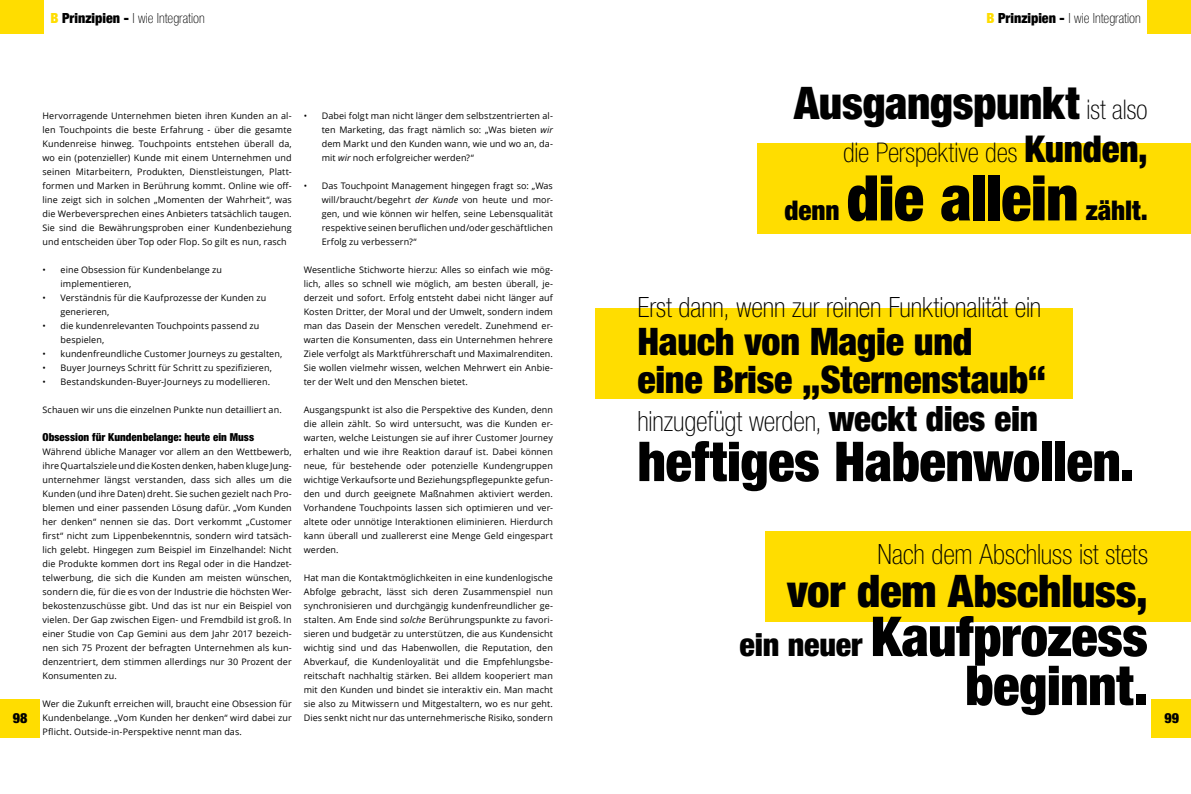
<style>
.page{position:relative;width:1191px;height:794px;background:#fff}
.page>*{position:absolute;margin:0;border:0;box-sizing:border-box;transform-origin:0 0}
.t1{font:900 condensed 63px "Helvetica Neue LT Std";letter-spacing:-.015em;color:#000}
.t2{font:900 condensed 55px/49px "Helvetica Neue LT Std";letter-spacing:-.01em;color:#000;text-align:right}
.t3{font:900 condensed 45px "Helvetica Neue LT Std";letter-spacing:-.01em;color:#000}
.t4{font:900 condensed 38px/38px "Helvetica Neue LT Std";letter-spacing:-.005em;color:#000}
.t5{font:100 condensed 28px "Helvetica Neue LT Std";letter-spacing:-.005em;color:#000}
.t6{font:100 condensed 27.2px "Helvetica Neue LT Std";letter-spacing:-.005em;color:#000}
.t7{font:900 condensed 27.2px "Helvetica Neue LT Std";letter-spacing:-.005em;color:#000}
.t8{font:100 condensed 14px "Helvetica Neue LT Std";color:#000}
.t9{font:900 condensed 14px "Helvetica Neue LT Std";color:#000}
.t10{font:900 condensed 11px "Helvetica Neue LT Std";letter-spacing:.005em;color:#000}
.t11{font:9px/14px "Open Sans";letter-spacing:.01em;color:#000;text-align:justify}
.s1{font-weight:900;color:#fd0}
.s2{font-weight:900}
.s3{font-weight:100;font-size:27.2px}
.s4{font-weight:900;font-size:37px}
.s5{font-style:italic}
.s6{font-weight:900;font-size:35px}
.s7{font-size:32px}
</style>
<div class="page">
<div style="left:0;top:0;width:44px;height:34px;background:#fd0"></div>
<div style="left:0;top:698px;width:40px;height:39px;background:#fd0"></div>
<div style="left:1151px;top:698px;width:40px;height:39px;background:#fd0"></div>
<div style="left:1147px;top:0;width:44px;height:34px;background:#fd0"></div>
<div style="left:757px;top:143px;width:434px;height:90px;background:#fd0"></div>
<div style="left:765px;top:531px;width:426px;height:91px;background:#fd0"></div>
<div style="left:595px;top:308px;width:477px;height:91px;background:#fd0"></div>
<h3 class="t8" style="left:50px;top:10px;width:156px"><span class="s1">B</span> <span class="s2">Prinzipien -</span> I wie Integration</h3>
<h3 class="t8" style="left:986px;top:10px;width:156px"><span class="s1">B</span> <span class="s2">Prinzipien -</span> I wie Integration</h3>
<h3 class="t3" style="left:794px;top:75px;width:355px">Ausgangspunkt <span class="s3">ist also</span></h3>
<h3 class="t6" style="left:843px;top:138px;width:306px">die Perspektive des <span class="s4">Kunden,</span></h3>
<h3 class="t7" style="left:784px;top:194px;width:57px">denn</h3>
<p class="t11" style="left:43px;top:108px;width:251px">Hervorragende Unternehmen bieten ihren Kunden an al&shy;len Touchpoints die beste Erfahrung - über die gesamte Kundenreise hinweg. Touchpoints entstehen überall da, wo ein (potenzieller) Kunde mit einem Unternehmen und seinen Mitarbeitern, Produkten, Dienstleistungen, Platt&shy;formen und Marken in Berührung kommt. Online wie off&shy;line zeigt sich in solchen „Momenten der Wahrheit“, was die Werbeversprechen eines Anbieters tatsächlich taugen.<br>Sie sind die Bewährungsproben einer Kundenbeziehung und entscheiden über Top oder Flop. So gilt es nun, rasch</p>
<p class="t11" style="left:61px;top:262px;width:163px;text-indent:-18px">• eine Obsession für Kundenbelange zu implementieren,</p>
<p class="t11" style="left:61px;top:290px;width:207px;text-indent:-18px">• Verständnis für die Kaufprozesse der Kunden zu generieren,</p>
<p class="t11" style="left:61px;top:318px;width:200px;text-indent:-18px">• die kundenrelevanten Touchpoints passend zu bespielen,</p>
<p class="t11" style="left:43px;top:346px;width:241px">• kundenfreundliche Customer Journeys zu gestalten,</p>
<p class="t11" style="left:43px;top:360px;width:231px">• Buyer Journeys Schritt für Schritt zu spezifizieren,</p>
<p class="t11" style="left:43px;top:374px;width:229px">• Bestandskunden-Buyer-Journeys zu modellieren.</p>
<p class="t11" style="left:43px;top:402px;width:241px">Schauen wir uns die einzelnen Punkte nun detailliert an.</p>
<p class="t10" style="left:43px;top:430px;width:213px">Obsession für Kundenbelange: heute ein Muss</p>
<p class="t11" style="left:43px;top:444px;width:251px">Während übliche Manager vor allem an den Wettbewerb, ihre Quartalsziele und die Kosten denken, haben kluge Jung&shy;unternehmer längst verstanden, dass sich alles um die Kunden (und ihre Daten) dreht. Sie suchen gezielt nach Pro&shy;blemen und einer passenden Lösung dafür. „Vom Kunden her denken“ nennen sie das. Dort verkommt „Customer first“ nicht zum Lippenbekenntnis, sondern wird tatsäch&shy;lich gelebt. Hingegen zum Beispiel im Einzelhandel: Nicht die Produkte kommen dort ins Regal oder in die Handzet&shy;telwerbung, die sich die Kunden am meisten wünschen, sondern die, für die es von der Industrie die höchsten Wer&shy;bekostenzuschüsse gibt. Und das ist nur ein Beispiel von vielen. Der Gap zwischen Eigen- und Fremdbild ist groß. In einer Studie von Cap Gemini aus dem Jahr 2017 bezeich&shy;nen sich 75 Prozent der befragten Unternehmen als kun&shy;denzentriert, dem stimmen allerdings nur 30 Prozent der Konsumenten zu.</p>
<p class="t11" style="left:43px;top:696px;width:251px">Wer die Zukunft erreichen will, braucht eine Obsession für Kundenbelange. „Vom Kunden her denken“ wird dabei zur Pflicht. Outside-in-Perspektive nennt man das.</p>
<p class="t11" style="left:322px;top:108px;width:233px;text-indent:-18px">• Dabei folgt man nicht länger dem selbstzentrierten al&shy;ten Marketing, das fragt nämlich so: „Was bieten <span class="s5">wir </span>dem Markt und den Kunden wann, wie und wo an, da&shy;mit <span class="s5">wir</span> noch erfolgreicher werden?“</p>
<p class="t11" style="left:322px;top:178px;width:233px;text-indent:-18px">• Das Touchpoint Management hingegen fragt so: „Was will/braucht/begehrt <span class="s5">der Kunde</span> von heute und mor&shy;gen, und wie können wir helfen, seine Lebensqualität respektive seinen beruflichen und/oder geschäftlichen Erfolg zu verbessern?“</p>
<p class="t11" style="left:304px;top:262px;width:251px">Wesentliche Stichworte hierzu: Alles so einfach wie mög&shy;lich, alles so schnell wie möglich, am besten überall, je&shy;derzeit und sofort. Erfolg entsteht dabei nicht länger auf Kosten Dritter, der Moral und der Umwelt, sondern indem man das Dasein der Menschen veredelt. Zunehmend er&shy;warten die Konsumenten, dass ein Unternehmen hehrere Ziele verfolgt als Marktführerschaft und Maximalrenditen.<br>Sie wollen vielmehr wissen, welchen Mehrwert ein Anbie&shy;ter der Welt und den Menschen bietet.</p>
<p class="t11" style="left:304px;top:402px;width:251px">Ausgangspunkt ist also die Perspektive des Kunden, denn die allein zählt. So wird untersucht, was die Kunden er&shy;warten, welche Leistungen sie auf ihrer Customer Journey erhalten und wie ihre Reaktion darauf ist. Dabei können neue, für bestehende oder potenzielle Kundengruppen wichtige Verkaufsorte und Beziehungspflegepunkte gefun&shy;den und durch geeignete Maßnahmen aktiviert werden.<br>Vorhandene Touchpoints lassen sich optimieren und ver&shy;altete oder unnötige Interaktionen eliminieren. Hierdurch kann überall und zuallererst eine Menge Geld eingespart werden.</p>
<p class="t11" style="left:304px;top:571px;width:251px">Hat man die Kontaktmöglichkeiten in eine kundenlogische Abfolge gebracht, lässt sich deren Zusammenspiel nun synchronisieren und durchgängig kundenfreundlicher ge&shy;stalten. Am Ende sind <span class="s5">solche</span> Berührungspunkte zu favori&shy;sieren und budgetär zu unterstützen, die aus Kundensicht wichtig sind und das Habenwollen, die Reputation, den Abverkauf, die Kundenloyalität und die Empfehlungsbe&shy;reitschaft nachhaltig stärken. Bei alldem kooperiert man mit den Kunden und bindet sie interaktiv ein. Man macht sie also zu Mitwissern und Mitgestaltern, wo es nur geht.<br>Dies senkt nicht nur das unternehmerische Risiko, sondern</p>
<h1 class="t1" style="left:846px;top:159px;width:233px">die allein</h1>
<h3 class="t7" style="left:1085px;top:194px;width:64px">zählt.</h3>
<h3 class="t5" style="left:637px;top:291px;width:405px">Erst dann, wenn zur reinen Funktionalität ein</h3>
<h3 class="t4" style="left:637px;top:322px;width:410px">Hauch von Magie und eine Brise „Sternenstaub“</h3>
<h3 class="t5" style="left:637px;top:405px;width:402px">hinzugefügt werden, <span class="s6">weckt dies ein</span></h3>
<h2 class="t2" style="left:637px;top:436px;width:498px">heftiges Habenwollen.</h2>
<h3 class="t5" style="left:877px;top:538px;width:272px">Nach dem Abschluss ist stets</h3>
<h3 class="t3" style="left:787px;top:563px;width:362px">vor dem Abschluss,</h3>
<h2 class="t2" style="left:739px;top:611px;width:410px"><span class="s7">ein neuer</span> Kaufprozess beginnt.</h2>
<h3 class="t9" style="left:13px;top:709px;width:16px">98</h3>
<h3 class="t9" style="left:1164px;top:709px;width:16px">99</h3>
</div>
